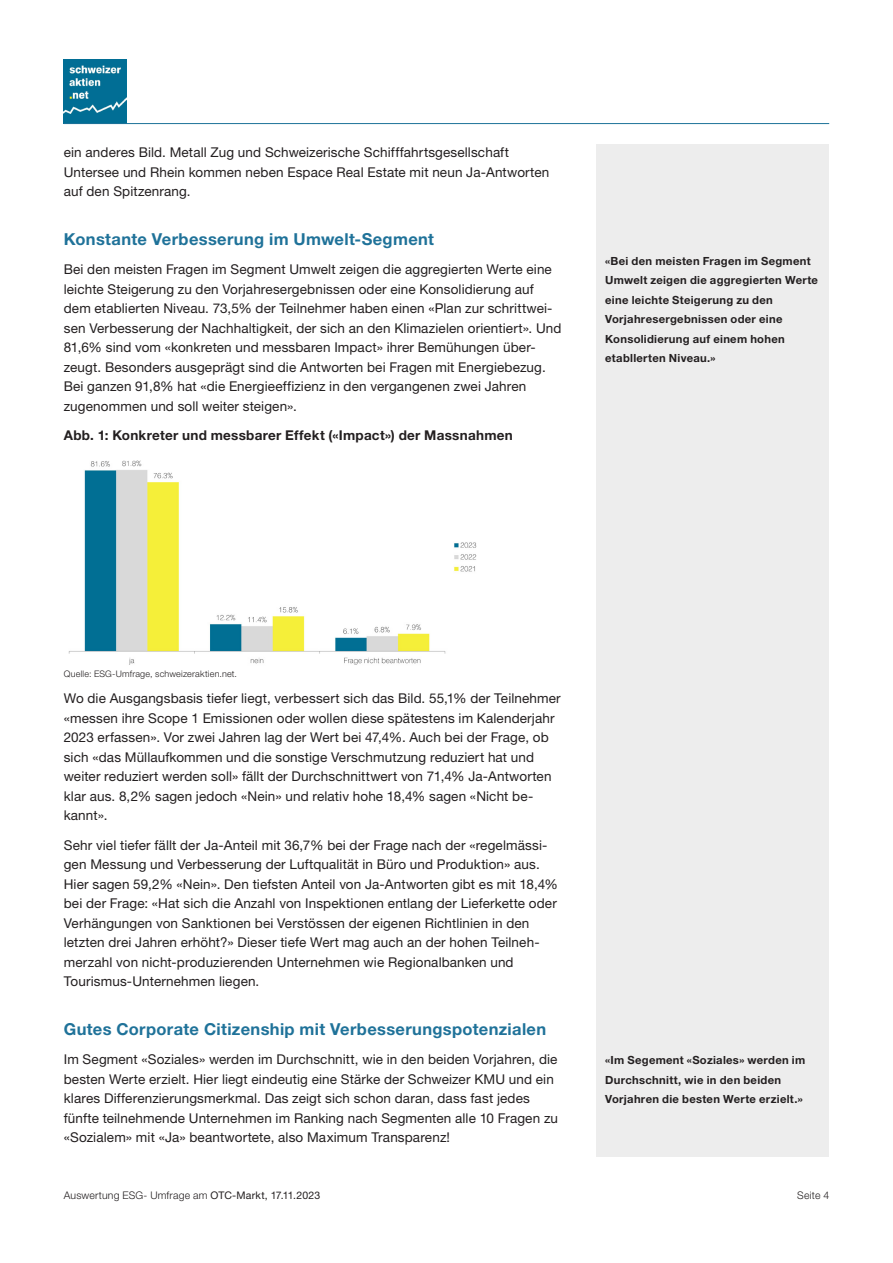
<style>
.page{position:relative;width:893px;height:1263px;background:#fff}
.page>*{position:absolute;margin:0;border:0;box-sizing:border-box;transform-origin:0 0}
.Titel{font:700 16.5px "Helvetica Neue LT Pro";letter-spacing:.02em;color:#1f7299}
.Lauftext{font:13.5px/19.5px "Helvetica Neue LT Pro";letter-spacing:.01em;color:#231f20}
.Lauftext-2{font:700 13.5px "Helvetica Neue LT Pro";letter-spacing:.02em;color:#231f20}
.Marginalien{font:700 11.25px/19.5px "Helvetica Neue LT Pro";letter-spacing:.025em;color:#231f20}
.t1{font:300 10.5px "Helvetica Neue LT Pro";letter-spacing:.02em;color:#231f20}
.Legende{font:300 9px "Helvetica Neue LT Pro";letter-spacing:.025em;color:#231f20}
.s1{font-weight:400}
</style>
<div class="page">
<img style="left:64px;top:60px;width:62px;height:63px">
<hr style="left:64px;top:123px;width:765px;height:1px;background:#1c7299">
<img style="left:68px;top:460px;width:409px;height:205px">
<div style="left:597px;top:145px;width:232px;height:1012px;background:#ededed"></div>
<p class="Lauftext" style="left:64px;top:143px;width:487px">ein anderes Bild. Metall Zug und Schweizerische Schifffahrtsgesellschaft<br>Untersee und Rhein kommen neben Espace Real Estate mit neun Ja-Antworten auf den Spitzenrang.</p>
<p class="Titel" style="left:64px;top:229px;width:372px">Konstante Verbesserung im Umwelt-Segment</p>
<p class="Lauftext" style="left:64px;top:260px;width:499px">Bei den meisten Fragen im Segment Umwelt zeigen die aggregierten Werte eine leichte Steigerung zu den Vorjahresergebnissen oder eine Konsolidierung auf dem etablierten Niveau. 73,5% der Teilnehmer haben einen «Plan zur schrittwei&shy;sen Verbesserung der Nachhaltigkeit, der sich an den Klimazielen orientiert». Und 81,6% sind vom «konkreten und messbaren Impact» ihrer Bemühungen über&shy;zeugt. Besonders ausgeprägt sind die Antworten bei Fragen mit Energiebezug.<br>Bei ganzen 91,8% hat «die Energieeffizienz in den vergangenen zwei Jahren zugenommen und soll weiter steigen».</p>
<p class="Lauftext-2" style="left:64px;top:427px;width:451px">Abb. 1: Konkreter und messbarer Effekt («Impact») der Massnahmen</p>
<p class="Marginalien" style="left:605px;top:251px;width:214px">«Bei den meisten Fragen im Segment<br>Umwelt zeigen die aggregierten Werte eine leichte Steigerung zu den<br>Vorjahresergebnissen oder eine<br>Konsolidierung auf einem hohen etabllerten Niveau.»</p>
<p class="Legende" style="left:64px;top:669px;width:175px">Quelle: ESG-Umfrage, schweizeraktien.net.</p>
<p class="Lauftext" style="left:64px;top:689px;width:498px">Wo die Ausgangsbasis tiefer liegt, verbessert sich das Bild. 55,1% der Teilnehmer «messen ihre Scope 1 Emissionen oder wollen diese spätestens im Kalenderjahr 2023 erfassen». Vor zwei Jahren lag der Wert bei 47,4%. Auch bei der Frage, ob sich «das Müllaufkommen und die sonstige Verschmutzung reduziert hat und weiter reduziert werden soll» fällt der Durchschnittwert von 71,4% Ja-Antworten klar aus. 8,2% sagen jedoch «Nein» und relativ hohe 18,4% sagen «Nicht be&shy;kannt».</p>
<p class="Lauftext" style="left:64px;top:835px;width:496px">Sehr viel tiefer fällt der Ja-Anteil mit 36,7% bei der Frage nach der «regelmässi&shy;gen Messung und Verbesserung der Luftqualität in Büro und Produktion» aus.<br>Hier sagen 59,2% «Nein». Den tiefsten Anteil von Ja-Antworten gibt es mit 18,4% bei der Frage: «Hat sich die Anzahl von Inspektionen entlang der Lieferkette oder Verhängungen von Sanktionen bei Verstössen der eigenen Richtlinien in den letzten drei Jahren erhöht?» Dieser tiefe Wert mag auch an der hohen Teilneh&shy;merzahl von nicht-produzierenden Unternehmen wie Regionalbanken und Tourismus-Unternehmen liegen.</p>
<p class="Titel" style="left:64px;top:1019px;width:484px">Gutes Corporate Citizenship mit Verbesserungspotenzialen</p>
<p class="Lauftext" style="left:64px;top:1049px;width:496px">Im Segment «Soziales» werden im Durchschnitt, wie in den beiden Vorjahren, die besten Werte erzielt. Hier liegt eindeutig eine Stärke der Schweizer KMU und ein klares Differenzierungsmerkmal. Das zeigt sich schon daran, dass fast jedes fünfte teilnehmende Unternehmen im Ranking nach Segmenten alle 10 Fragen zu «Sozialem» mit «Ja» beantwortete, also Maximum Transparenz!</p>
<p class="Marginalien" style="left:605px;top:1050px;width:202px">«Im Segement «Soziales» werden im<br>Durchschnitt, wie in den beiden<br>Vorjahren die besten Werte erzielt.»</p>
<p class="t1" style="left:64px;top:1189px;width:258px">Auswertung ESG- Umfrage am <span class="s1">OTC-Markt, 17.11.2023</span></p>
<p class="t1" style="left:797px;top:1189px;width:33px">Seite 4</p>
</div>
